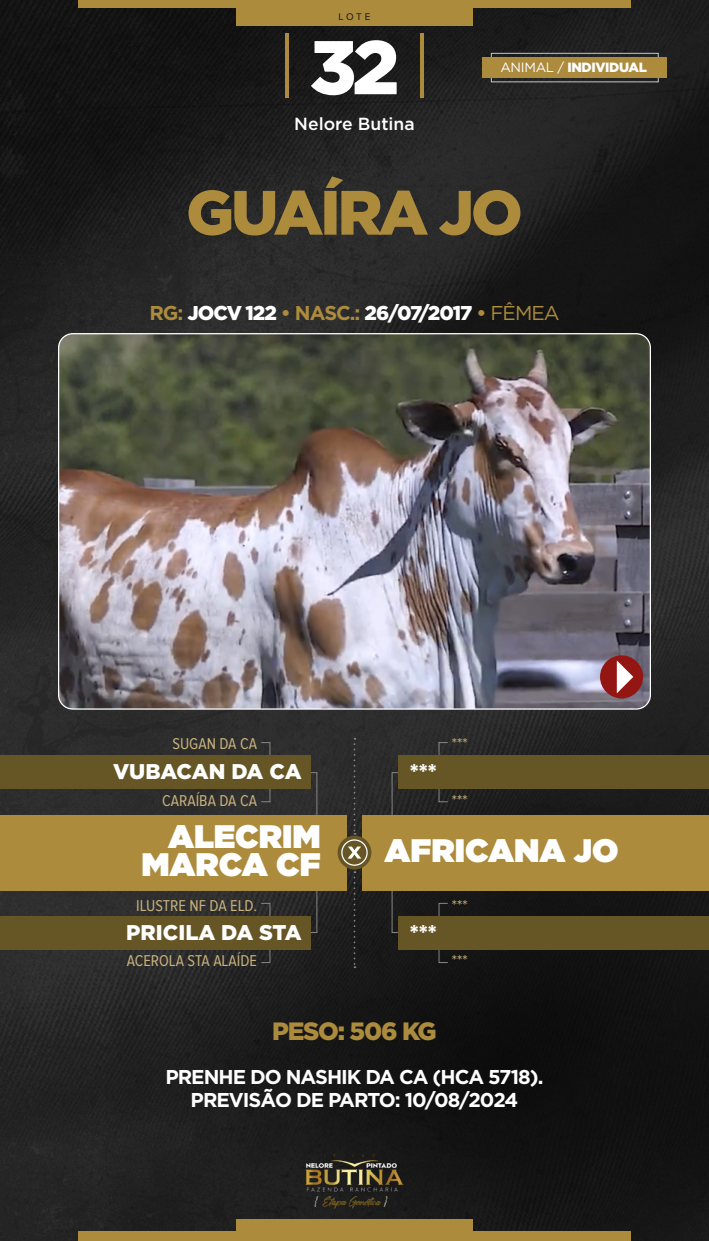
<style>
.page{position:relative;width:709px;height:1241px;background:#fff}
.page>*{position:absolute;margin:0;border:0;box-sizing:border-box;transform-origin:0 0}
.t1{font:900 75.88px "Gotham";color:#fff}
.t2{font:900 62.5px "Gotham";letter-spacing:-.05em;color:#ac8b3d}
.t3{font:900 32.5px/28.8px "Gotham";color:#fff;text-align:right}
.t4{font:900 25px "Gotham";letter-spacing:-.05em;color:#ac8b3d}
.t5{font:900 21.25px "Gotham";color:#fff}
.t6{font:700 20px/23.2px "Gotham";letter-spacing:-.05em;color:#fff;text-align:center}
.t7{font:900 20px "Gotham";letter-spacing:-.05em;color:#fff}
.t8{font:500 17.5px "Gotham";color:#fff}
.t9{font:16.25px "Proxima Nova Cond";color:#c8b17c}
.t10{font:900 13.38px "Gotham";letter-spacing:-.025em;color:#fff}
.t11{font:10px "Proxima Nova";color:#171717}
.s1{font-weight:400}
.s2{font-weight:700;color:#ac8b3d}
.s3{font-weight:400;color:#ac8b3d}
</style>
<div class="page">
<img style="left:0;top:0;width:709px;height:1240px">
<svg style="left:78px;top:0;width:553px;height:26px;background:#705c2d"></svg>
<svg style="left:78px;top:1218px;width:553px;height:22px;background:#796331"></svg>
<svg style="left:482px;top:53px;width:185px;height:29px;background:#8d753d"></svg>
<svg style="left:0;top:737px;width:709px;height:230px;background:#61522c"></svg>
<svg style="left:285px;top:34px;width:4px;height:64px"></svg>
<svg style="left:420px;top:34px;width:4px;height:64px"></svg>
<img style="left:287px;top:1141px;width:135px;height:78px">
<img style="left:59px;top:333px;width:591px;height:376px">
<div style="left:600px;top:655px;width:43px;height:43px;background:#941612;border-radius:50%"></div>
<svg style="left:617px;top:660px;width:16px;height:33px"></svg>
<p class="t11" style="left:338px;top:11px;width:33px">LOTE</p>
<h1 class="t1" style="left:309px;top:23px;width:91px">32</h1>
<p class="t8" style="left:294px;top:114px;width:122px">Nelore Butina</p>
<p class="t10" style="left:500px;top:59px;width:148px"><span class="s1">ANIMAL /</span> INDIVIDUAL</p>
<h2 class="t2" style="left:186px;top:176px;width:338px">GUAÍRA JO</h2>
<p class="t7" style="left:149px;top:301px;width:412px"><span class="s2">RG:</span> JOCV 122 <span class="s2">• NASC.:</span> 26/07/2017 <span class="s2">•</span> <span class="s3">FÊMEA</span></p>
<p class="t9" style="left:172px;top:734px;width:86px">SUGAN DA CA</p>
<p class="t9" style="left:452px;top:734px;width:17px">***</p>
<h3 class="t5" style="left:113px;top:758px;width:190px">VUBACAN DA CA</h3>
<h3 class="t5" style="left:410px;top:758px;width:29px">***</h3>
<p class="t9" style="left:162px;top:791px;width:96px">CARAÍBA DA CA</p>
<p class="t9" style="left:452px;top:791px;width:17px">***</p>
<h3 class="t3" style="left:141px;top:820px;width:181px">ALECRIM<br>MARCA CF</h3>
<h3 class="t3" style="left:384px;top:835px;width:235px">AFRICANA JO</h3>
<p class="t9" style="left:136px;top:896px;width:122px">ILUSTRE NF DA ELD.</p>
<p class="t9" style="left:452px;top:896px;width:17px">***</p>
<h3 class="t5" style="left:126px;top:920px;width:177px">PRICILA DA STA</h3>
<h3 class="t5" style="left:410px;top:920px;width:29px">***</h3>
<p class="t9" style="left:127px;top:951px;width:132px">ACEROLA STA ALAÍDE</p>
<p class="t9" style="left:452px;top:951px;width:17px">***</p>
<h3 class="t4" style="left:272px;top:1016px;width:166px">PESO: 506 KG</h3>
<p class="t6" style="left:165px;top:1064px;width:379px">PRENHE DO NASHIK DA CA (HCA 5718).<br>PREVISÃO DE PARTO: 10/08/2024</p>
</div>
